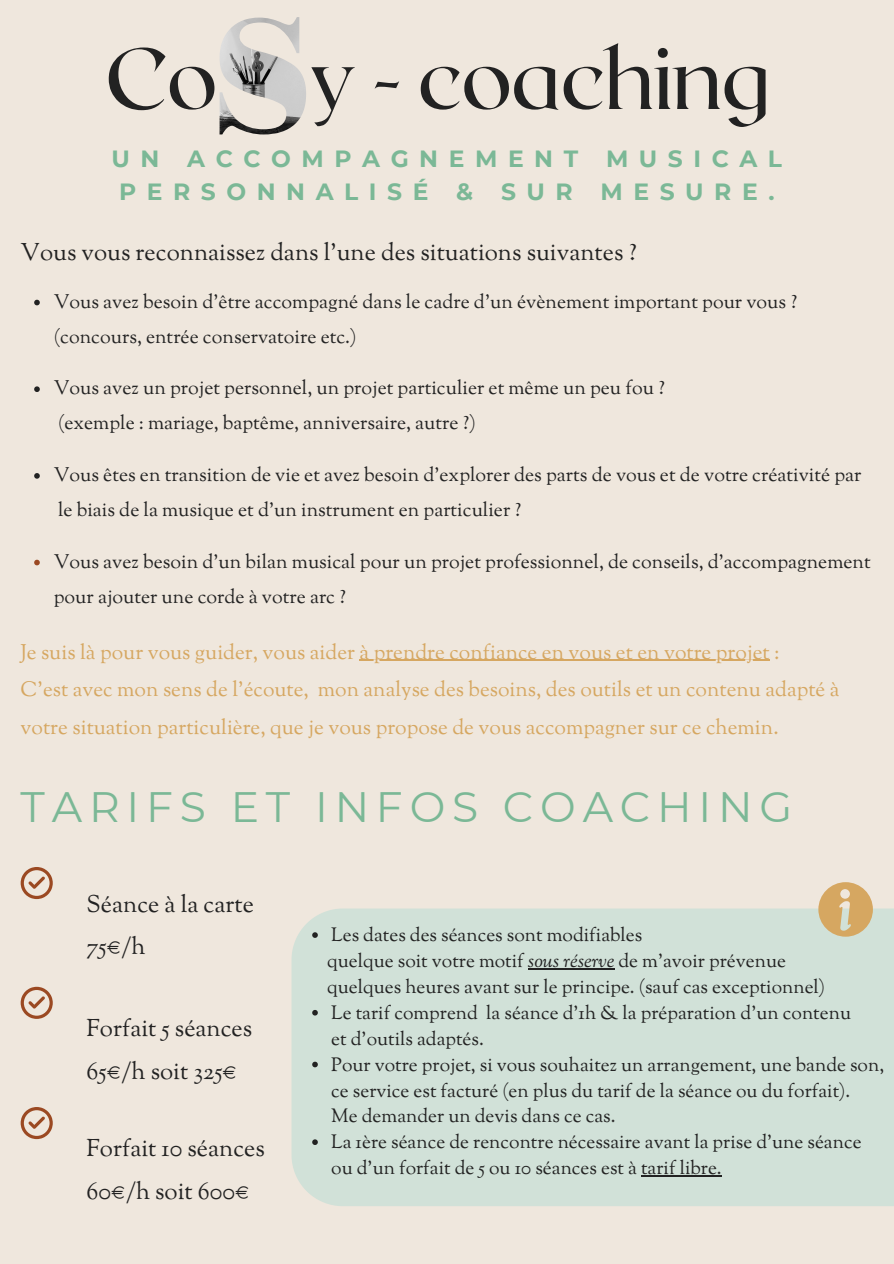
<style>
.page{position:relative;width:894px;height:1264px;background:#fff}
.page>*{position:absolute;margin:0;border:0;box-sizing:border-box;transform-origin:0 0}
.t1{font:86.1px "Roxborough CF";letter-spacing:-.02em;color:#222}
.t2{font:42.45px "Montserrat";letter-spacing:.16em;color:#7bb896}
.t3{font:24px/42.8px "Sorts Mill Goudy";color:#222}
.t4{font:700 23.4px/32.7px "Montserrat";letter-spacing:.45em;color:#7bb896;text-align:center}
.t5{font:21px "Sorts Mill Goudy";color:#d6a761}
.t6{font:19.5px/34.8px "Sorts Mill Goudy";color:#222}
.t7{font:19.05px "Sorts Mill Goudy";color:#222}
.s1{font-style:italic}
</style>
<div class="page">
<div style="left:0;top:0;width:893px;height:1263px;background:#efe7dd"></div>
<svg style="left:34px;top:300px;width:6px;height:5px"></svg>
<svg style="left:34px;top:386px;width:6px;height:6px"></svg>
<svg style="left:34px;top:473px;width:6px;height:5px"></svg>
<svg style="left:34px;top:559px;width:6px;height:6px"></svg>
<hr style="left:359px;top:660px;width:410px;height:1px;background:#d6a761">
<svg style="left:21px;top:867px;width:32px;height:32px"></svg>
<svg style="left:21px;top:1107px;width:32px;height:32px"></svg>
<svg style="left:21px;top:986px;width:32px;height:32px"></svg>
<img style="left:219px;top:17px;width:87px;height:117px">
<div style="left:291px;top:908px;width:602px;height:298px;background:#d1e1d8"></div>
<svg style="left:818px;top:882px;width:54px;height:54px"></svg>
<svg style="left:312px;top:932px;width:6px;height:5px"></svg>
<hr style="left:528px;top:968px;width:86px;height:1px;background:#222">
<svg style="left:312px;top:1009px;width:6px;height:6px"></svg>
<svg style="left:312px;top:1061px;width:6px;height:6px"></svg>
<svg style="left:312px;top:1139px;width:6px;height:5px"></svg>
<hr style="left:641px;top:1175px;width:80px;height:1px;background:#222">
<p class="t1" style="left:105px;top:23px;width:666px">Co y - coaching</p>
<p class="t4" style="left:111px;top:143px;width:672px">UN ACCOMPAGNEMENT MUSICAL<br>PERSONNALISÉ &amp; SUR MESURE.</p>
<p class="t3" style="left:21px;top:233px;width:617px">Vous vous reconnaissez dans l’une des situations suivantes ?</p>
<h1 class="t6" style="left:54px;top:285px;width:744px">Vous avez besoin d'être accompagné dans le cadre d'un évènement important pour vous ?</h1>
<h3 class="t6" style="left:54px;top:320px;width:304px">(concours, entrée conservatoire etc.)</h3>
<h4 class="t6" style="left:54px;top:372px;width:612px">Vous avez un projet personnel, un projet particulier et même un peu fou ?</h4>
<p class="t6" style="left:58px;top:407px;width:419px">(exemple : mariage, baptême, anniversaire, autre ?)</p>
<p class="t6" style="left:54px;top:459px;width:808px">Vous êtes en transition de vie et avez besoin d’explorer des parts de vous et de votre créativité par</p>
<p class="t6" style="left:58px;top:493px;width:464px">le biais de la musique et d’un instrument en particulier ?</p>
<p class="t6" style="left:54px;top:545px;width:818px">Vous avez besoin d’un bilan musical pour un projet professionnel, de conseils, d’accompagnement pour ajouter une corde à votre arc ?</p>
<p class="t5" style="left:21px;top:638px;width:760px">Je suis là pour vous guider, vous aider à prendre confiance en vous et en votre projet :</p>
<p class="t5" style="left:21px;top:675px;width:820px">C’est avec mon sens de l’écoute, mon analyse des besoins, des outils et un contenu adapté à</p>
<p class="t5" style="left:21px;top:714px;width:759px">votre situation particulière, que je vous propose de vous accompagner sur ce chemin.</p>
<p class="t2" style="left:21px;top:780px;width:773px">TARIFS ET INFOS COACHING</p>
<p class="t3" style="left:87px;top:884px;width:169px">Séance à la carte<br>75€/h</p>
<h2 class="t3" style="left:87px;top:1008px;width:167px">Forfait 5 séances<br>65€/h soit 325€</h2>
<p class="t3" style="left:87px;top:1129px;width:180px">Forfait 10 séances<br>60€/h soit 600€</p>
<p class="t7" style="left:331px;top:923px;width:312px">Les dates des séances sont modifiables</p>
<p class="t7" style="left:327px;top:948px;width:460px">quelque soit votre motif <span class="s1">sous réserve</span> de m’avoir prévenue</p>
<p class="t7" style="left:327px;top:974px;width:499px">quelques heures avant sur le principe. (sauf cas exceptionnel)</p>
<p class="t7" style="left:331px;top:1000px;width:521px">Le tarif comprend la séance d’1h &amp; la préparation d’un contenu</p>
<p class="t7" style="left:331px;top:1026px;width:154px">et d’outils adaptés.</p>
<p class="t7" style="left:331px;top:1052px;width:554px">Pour votre projet, si vous souhaitez un arrangement, une bande son,</p>
<p class="t7" style="left:331px;top:1078px;width:520px">ce service est facturé (en plus du tarif de la séance ou du forfait).</p>
<p class="t7" style="left:331px;top:1104px;width:285px">Me demander un devis dans ce cas.</p>
<p class="t7" style="left:331px;top:1130px;width:531px">La 1ère séance de rencontre nécessaire avant la prise d’une séance</p>
<p class="t7" style="left:331px;top:1155px;width:392px">ou d’un forfait de 5 ou 10 séances est à tarif libre.</p>
</div>
